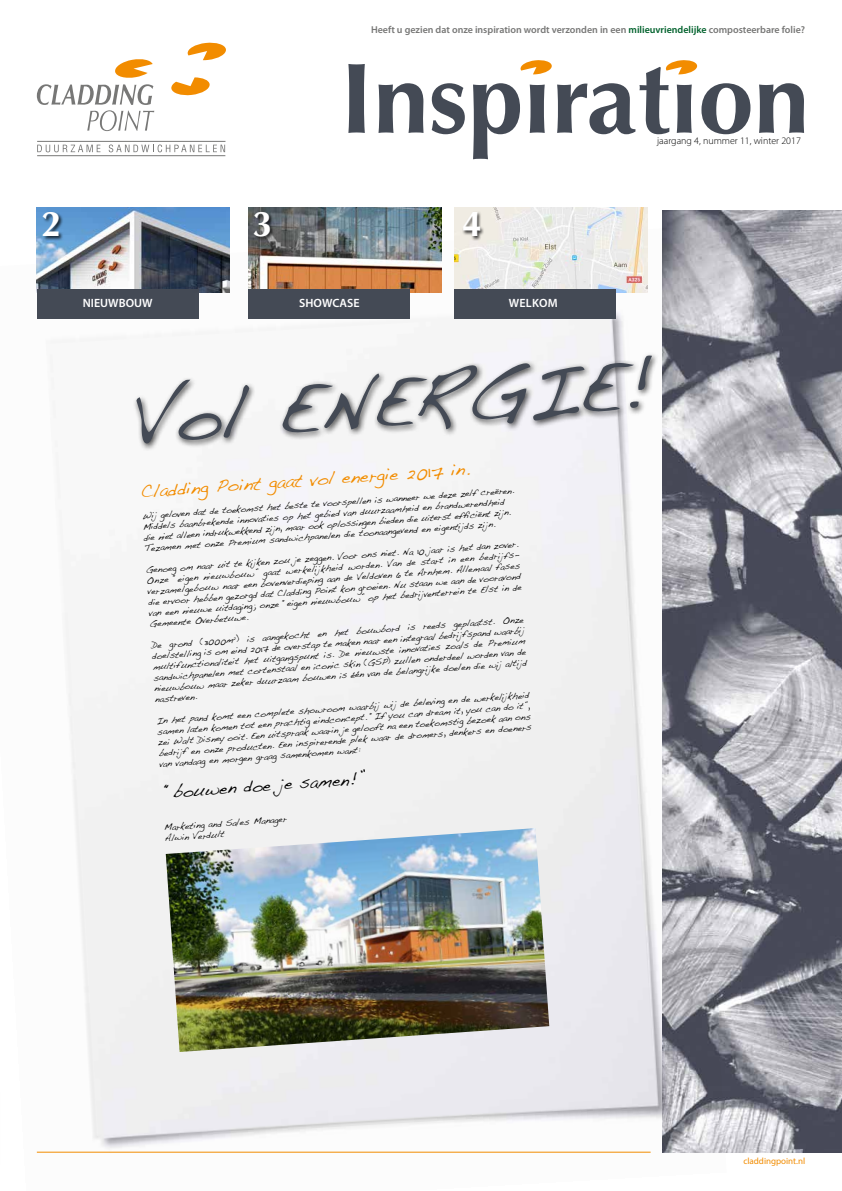
<style>
.page{position:relative;width:842px;height:1191px;background:#fff}
.page>*{position:absolute;margin:0;border:0;box-sizing:border-box;transform-origin:0 0}
.t1{font:73.3px "Handwriting Dakota";color:#444a55}
.t2{font:700 35.8px "Optima";color:#fff}
.t3{font:18px "Handwriting Dakota";color:#f28c00}
.t4{font:17px "Handwriting Dakota";color:#000}
.t5{font:600 12px "Myriad Pro";color:#fff}
.t6{font:600 10px "Myriad Pro";color:#777776}
.t7{font:300 10px "Myriad Pro";color:#000}
.t8{font:9px/10.8px "Handwriting Dakota";color:#000;text-align:justify}
.t9{font:9px "Myriad Pro";color:#f28c00}
.s1{color:#00612c}
</style>
<div class="page">
<img style="left:663px;top:211px;width:179px;height:941px">
<img style="left:36px;top:228px;width:691px;height:925px">
<img style="left:248px;top:207px;width:193px;height:86px">
<img style="left:37px;top:207px;width:193px;height:86px">
<img style="left:454px;top:207px;width:193px;height:86px">
<div style="left:37px;top:289px;width:161px;height:30px;background:#444a55"></div>
<div style="left:249px;top:289px;width:161px;height:30px;background:#444a55"></div>
<div style="left:454px;top:289px;width:162px;height:30px;background:#444a55"></div>
<div style="left:42px;top:211px;width:22px;height:30px;background:#000;opacity:.75"></div>
<div style="left:253px;top:211px;width:22px;height:30px;background:#000;opacity:.75"></div>
<div style="left:462px;top:211px;width:23px;height:30px;background:#000;opacity:.75"></div>
<hr style="left:37px;top:1151px;width:614px;height:1px;background:#f28c00">
<svg style="left:171px;top:77px;width:39px;height:19px"></svg>
<svg style="left:187px;top:42px;width:39px;height:18px"></svg>
<svg style="left:37px;top:59px;width:117px;height:72px"></svg>
<svg style="left:37px;top:145px;width:63px;height:7px"></svg>
<svg style="left:109px;top:144px;width:116px;height:8px"></svg>
<hr style="left:37px;top:141px;width:188px;height:1px;background:#777776">
<hr style="left:37px;top:155px;width:188px;height:1px;background:#777776">
<svg style="left:348px;top:64px;width:456px;height:95px"></svg>
<svg style="left:520px;top:60px;width:32px;height:14px"></svg>
<svg style="left:665px;top:60px;width:33px;height:14px"></svg>
<div style="left:133px;top:352px;width:526px;height:99px;background:#000;opacity:.75"></div>
<img style="left:166px;top:828px;width:383px;height:224px">
<p class="t6" style="left:371px;top:23px;width:436px">Heeft u gezien dat onze inspiration wordt verzonden in een <span class="s1">milieuvriendelijke</span> composteerbare folie?</p>
<h2 class="t2" style="left:41px;top:203px;width:21px">2</h2>
<h2 class="t2" style="left:252px;top:203px;width:21px">3</h2>
<h2 class="t2" style="left:462px;top:203px;width:21px">4</h2>
<h3 class="t5" style="left:83px;top:295px;width:71px">NIEUWBOUW</h3>
<h3 class="t5" style="left:299px;top:295px;width:62px">SHOWCASE</h3>
<h3 class="t5" style="left:509px;top:295px;width:50px">WELKOM</h3>
<p class="t7" style="left:657px;top:135px;width:145px">jaargang 4, nummer 11, winter 2017</p>
<h1 class="t1" style="left:129px;top:376px;width:525px;rotate:-4deg">Vol ENERGIE!</h1>
<h3 class="t3" style="left:140px;top:481px;width:331px;rotate:-4deg">Cladding Point gaat vol energie 2017 in.</h3>
<p class="t8" style="left:142px;top:510px;width:374px;text-align:left;rotate:-4deg">Wij geloven dat de toekomst het beste te voorspellen is wanneer we deze zelf creëren.<br>Middels baanbrekende innovaties op het gebied van duurzaamheid en brandwerendheid die niet alleen indrukwekkend zijn, maar ook oplossingen bieden die uiterst effi ciënt zijn.<br>Tezamen met onze Premium sandwichpanelen die toonaangevend en eigentijds zijn.</p>
<p class="t8" style="left:146px;top:564px;width:375px;rotate:-4deg">Genoeg om naar uit te kijken zou je zeggen. Voor ons niet. Na 10 jaar is het dan zover.<br>Onze “eigen nieuwbouw” gaat werkelijkheid worden. Van de start in een bedrijfs&shy;verzamelgebouw naar een bovenverdieping aan de Veldoven 6 te Arnhem. Allemaal fases die ervoor hebben gezorgd dat Cladding Point kon groeien. Nu staan we aan de vooravond van een nieuwe uitdaging; onze “eigen nieuwbouw” op het bedrijventerrein te Elst in de Gemeente Overbetuwe.</p>
<p class="t8" style="left:151px;top:640px;width:375px;rotate:-4deg">De grond (3000m<sup>2</sup>) is aangekocht en het bouwbord is reeds geplaatst. Onze doelstelling is om eind 2017 de overstap te maken naar een integraal bedrijfspand waarbij multifunctionaliteit het uitgangspunt is. De nieuwste innovaties zoals de Premium sandwichpanelen met cortenstaal en iconic skin (GSP) zullen onderdeel worden van de nieuwbouw maar zeker duurzaam bouwen is één van de belangrijke doelen die wij altijd nastreven.</p>
<p class="t8" style="left:156px;top:715px;width:375px;rotate:-4deg">In het pand komt een complete showroom waarbij wij de beleving en de werkelijkheid samen laten komen tot een prachtig eindconcept. “If you can dream it, you can do it”, zei Walt Disney ooit. Een uitspraak waarin je gelooft na een toekomstig bezoek aan ons bedrijf en onze producten. Een inspirerende plek waar de dromers, denkers en doeners van vandaag en morgen graag samenkomen want:</p>
<h3 class="t4" style="left:165px;top:782px;width:202px;rotate:-4deg">“bouwen doe je samen!”</h3>
<p class="t8" style="left:164px;top:822px;width:125px;rotate:-4deg">Marketing and Sales Manager<br>Alwin Verdult</p>
<p class="t9" style="left:743px;top:1155px;width:63px">claddingpoint.nl</p>
</div>
